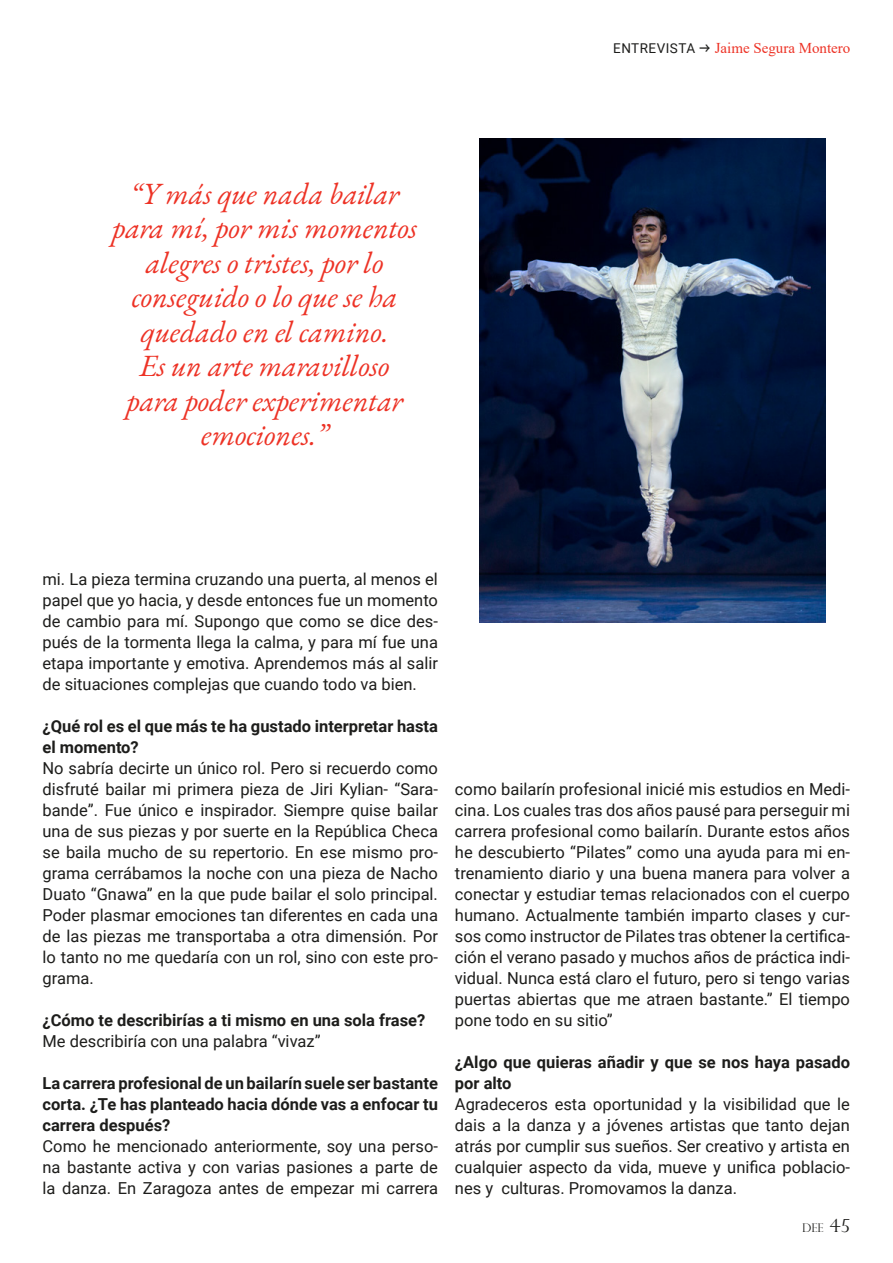
<style>
.page{position:relative;width:893px;height:1263px;background:#fff}
.page>*{position:absolute;margin:0;border:0;box-sizing:border-box;transform-origin:0 0}
.t1{font:italic 30px/34.5px "EB Garamond";color:#ed3225;text-align:center}
.t2{font:16.5px/21px "Roboto";color:#1d1d1b;text-align:justify}
.t3{font:700 16.5px/21px "Roboto";color:#1d1d1b}
.t4{font:15px "Times New Roman";color:#ed3225}
.t5{font:300 12px "Perpetua Titling";color:#1d1d1b}
.s1{font-family:"Roboto";font-size:13.5px;color:#1d1d1b}
.s2{font-family:"Sharp Grotesk Book 20";font-size:13.5px;color:#1d1d1b}
.s3{font-size:18px}
</style>
<div class="page">
<img style="left:479px;top:138px;width:347px;height:485px">
<h1 class="t1" style="left:112px;top:177px;width:307px">“Y más que nada bailar para mí, por mis momentos alegres o tristes, por lo conseguido o lo que se ha quedado en el camino.<br>Es un arte maravilloso para poder experimentar emociones.”</h1>
<p class="t4" style="left:613px;top:38px;width:239px"><span class="s1">ENTREVISTA</span> <span class="s2">→</span> Jaime Segura Montero</p>
<p class="t2" style="left:43px;top:568px;width:397px">mi. La pieza termina cruzando una puerta, al menos el papel que yo hacia, y desde entonces fue un momento de cambio para mí. Supongo que como se dice des&shy;pués de la tormenta llega la calma, y para mí fue una etapa importante y emotiva. Aprendemos más al salir de situaciones complejas que cuando todo va bien.</p>
<p class="t3" style="left:43px;top:715px;width:397px">¿Qué rol es el que más te ha gustado interpretar hasta el momento?</p>
<p class="t2" style="left:43px;top:757px;width:397px">No sabría decirte un único rol. Pero si recuerdo como disfruté bailar mi primera pieza de Jiri Kylian- “Sara&shy;bande”. Fue único e inspirador. Siempre quise bailar una de sus piezas y por suerte en la República Checa se baila mucho de su repertorio. En ese mismo pro&shy;grama cerrábamos la noche con una pieza de Nacho Duato “Gnawa” en la que pude bailar el solo principal.<br>Poder plasmar emociones tan diferentes en cada una de las piezas me transportaba a otra dimensión. Por lo tanto no me quedaría con un rol, sino con este pro&shy;grama.</p>
<p class="t3" style="left:43px;top:1009px;width:384px">¿Cómo te describirías a ti mismo en una sola frase?</p>
<p class="t2" style="left:43px;top:1030px;width:280px">Me describiría con una palabra “vivaz”</p>
<p class="t3" style="left:43px;top:1072px;width:397px;text-align:justify">La carrera profesional de un bailarín suele ser bastante corta. ¿Te has planteado hacia dónde vas a enfocar tu carrera después?</p>
<p class="t2" style="left:43px;top:1135px;width:397px">Como he mencionado anteriormente, soy una perso&shy;na bastante activa y con varias pasiones a parte de la danza. En Zaragoza antes de empezar mi carrera</p>
<p class="t2" style="left:455px;top:778px;width:397px">como bailarín profesional inicié mis estudios en Medi&shy;cina. Los cuales tras dos años pausé para perseguir mi carrera profesional como bailarín. Durante estos años he descubierto “Pilates” como una ayuda para mi en&shy;trenamiento diario y una buena manera para volver a conectar y estudiar temas relacionados con el cuerpo humano. Actualmente también imparto clases y cur&shy;sos como instructor de Pilates tras obtener la certifica&shy;ción el verano pasado y muchos años de práctica indi&shy;vidual. Nunca está claro el futuro, pero si tengo varias puertas abiertas que me atraen bastante.” El tiempo pone todo en su sitio”</p>
<p class="t3" style="left:455px;top:1051px;width:397px">¿Algo que quieras añadir y que se nos haya pasado por alto</p>
<p class="t2" style="left:455px;top:1093px;width:397px">Agradeceros esta oportunidad y la visibilidad que le dais a la danza y a jóvenes artistas que tanto dejan atrás por cumplir sus sueños. Ser creativo y artista en cualquier aspecto da vida, mueve y unifica poblacio&shy;nes y culturas. Promovamos la danza.</p>
<p class="t5" style="left:802px;top:1220px;width:50px">DEE <span class="s3">45</span></p>
</div>
